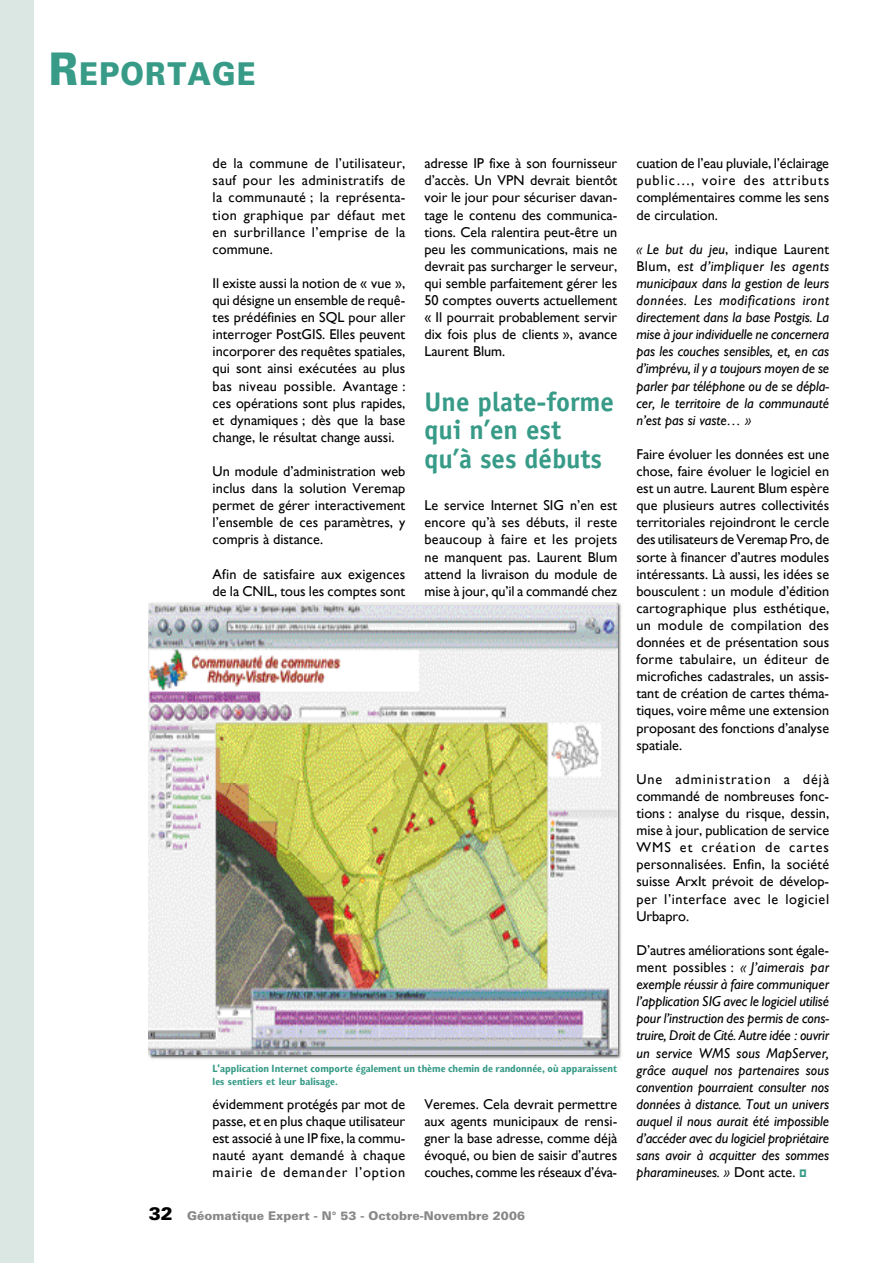
<style>
.page{position:relative;width:893px;height:1263px;background:#fff}
.page>*{position:absolute;margin:0;border:0;box-sizing:border-box;transform-origin:0 0}
.t1{font:900 31.5px "Univers";letter-spacing:.035em;color:#379b87;scale:.9 1}
.t2{font:700 27px/28.8px "Officina Sans";color:#379b87}
.t3{font:14.25px/17.1px "Gill Sans";color:#000;text-align:justify}
.t4{font:italic 14.25px/17.1px "Gill Sans";color:#000;text-align:justify}
.t5{font:900 12px "Univers";color:#888}
.t6{font:700 condensed 10.5px/12.6px "Gill Sans";letter-spacing:-.005em;color:#379b87}
.s1{font-size:45px}
.s2{font-size:18px;color:#000}
.s3{font-style:normal}
</style>
<div class="page">
<div style="left:0;top:0;width:34px;height:1263px;background:#dae7e3"></div>
<img style="left:148px;top:602px;width:474px;height:457px">
<img style="left:149px;top:604px;width:468px;height:450px">
<h1 class="t1" style="left:49px;top:54px;width:231px"><span class="s1">R</span>EPORTAGE</h1>
<p class="t3" style="left:213px;top:155px;width:194px">de la commune de l’utilisateur, sauf pour les administratifs de la communauté ; la représenta&shy;tion graphique par défaut met en surbrillance l’emprise de la commune.</p>
<p class="t3" style="left:213px;top:275px;width:194px">Il existe aussi la notion de « vue », qui désigne un ensemble de requê&shy;tes prédéfinies en SQL pour aller interroger PostGIS. Elles peuvent incorporer des requêtes spatiales, qui sont ainsi exécutées au plus bas niveau possible. Avantage : ces opérations sont plus rapides, et dynamiques ; dès que la base change, le résultat change aussi.</p>
<p class="t3" style="left:213px;top:463px;width:194px">Un module d’administration web inclus dans la solution Veremap permet de gérer interactivement l’ensemble de ces paramètres, y compris à distance.</p>
<p class="t3" style="left:213px;top:565px;width:194px">Afin de satisfaire aux exigences de la CNIL, tous les comptes sont</p>
<p class="t3" style="left:424px;top:155px;width:194px">adresse IP fixe à son fournisseur d’accès. Un VPN devrait bientôt voir le jour pour sécuriser davan&shy;tage le contenu des communica&shy;tions. Cela ralentira peut-être un peu les communications, mais ne devrait pas surcharger le serveur, qui semble parfaitement gérer les 50 comptes ouverts actuellement « Il pourrait probablement servir dix fois plus de clients », avance Laurent Blum.</p>
<h2 class="t2" style="left:424px;top:387px;width:191px">Une plate-forme qui n’en est qu’à ses débuts</h2>
<p class="t3" style="left:424px;top:497px;width:194px">Le service Internet SIG n’en est encore qu’à ses débuts, il reste beaucoup à faire et les projets ne manquent pas. Laurent Blum attend la livraison du module de mise à jour, qu’il a commandé chez</p>
<p class="t6" style="left:213px;top:1062px;width:406px">L'application Internet comporte également un thème chemin de randonnée, où apparaissent les sentiers et leur balisage.</p>
<p class="t3" style="left:213px;top:1095px;width:194px">évidemment protégés par mot de passe, et en plus chaque utilisateur est associé à une IP fixe, la commu&shy;nauté ayant demandé à chaque mairie de demander l’option</p>
<p class="t3" style="left:424px;top:1095px;width:194px">Veremes. Cela devrait permettre aux agents municipaux de rensi&shy;gner la base adresse, comme déjà évoqué, ou bien de saisir d’autres couches, comme les réseaux d’éva-</p>
<p class="t5" style="left:149px;top:1208px;width:378px"><span class="s2">32</span> Géomatique Expert - N° 53 - Octobre-Novembre 2006</p>
<p class="t3" style="left:636px;top:155px;width:194px">cuation de l’eau pluviale, l’éclairage public…, voire des attributs complémentaires comme les sens de circulation.</p>
<p class="t4" style="left:636px;top:240px;width:194px">« Le but du jeu<span class="s3">, indique Laurent Blum,</span> est d’impliquer les agents municipaux dans la gestion de leurs données. Les modifications iront directement dans la base Postgis. La mise à jour individuelle ne concernera pas les couches sensibles, et, en cas d’imprévu, il y a toujours moyen de se parler par téléphone ou de se dépla&shy;cer, le territoire de la communauté n’est pas si vaste… »</p>
<p class="t3" style="left:636px;top:446px;width:194px">Faire évoluer les données est une chose, faire évoluer le logiciel en est un autre. Laurent Blum espère que plusieurs autres collectivités territoriales rejoindront le cercle des utilisateurs de Veremap Pro, de sorte à financer d’autres modules intéressants. Là aussi, les idées se bousculent : un module d’édition cartographique plus esthétique, un module de compilation des données et de présentation sous forme tabulaire, un éditeur de microfiches cadastrales, un assis&shy;tant de création de cartes théma&shy;tiques, voire même une extension proposant des fonctions d’analyse spatiale.</p>
<p class="t3" style="left:636px;top:771px;width:194px">Une administration a déjà commandé de nombreuses fonc&shy;tions : analyse du risque, dessin, mise à jour, publication de service WMS et création de cartes personnalisées. Enfin, la société suisse ArxIt prévoit de dévelop&shy;per l’interface avec le logiciel Urbapro.</p>
<p class="t4" style="left:636px;top:942px;width:194px"><span class="s3">D’autres améliorations sont égale&shy;ment possibles :</span> « J’aimerais par exemple réussir à faire communiquer l’application SIG avec le logiciel utilisé pour l’instruction des permis de cons&shy;truire, Droit de Cité. Autre idée : ouvrir un service WMS sous MapServer, grâce auquel nos partenaires sous convention pourraient consulter nos données à distance. Tout un univers auquel il nous aurait été impossible d’accéder avec du logiciel propriétaire sans avoir à acquitter des sommes pharamineuses. » <span class="s3">Dont acte.</span></p>
</div>
